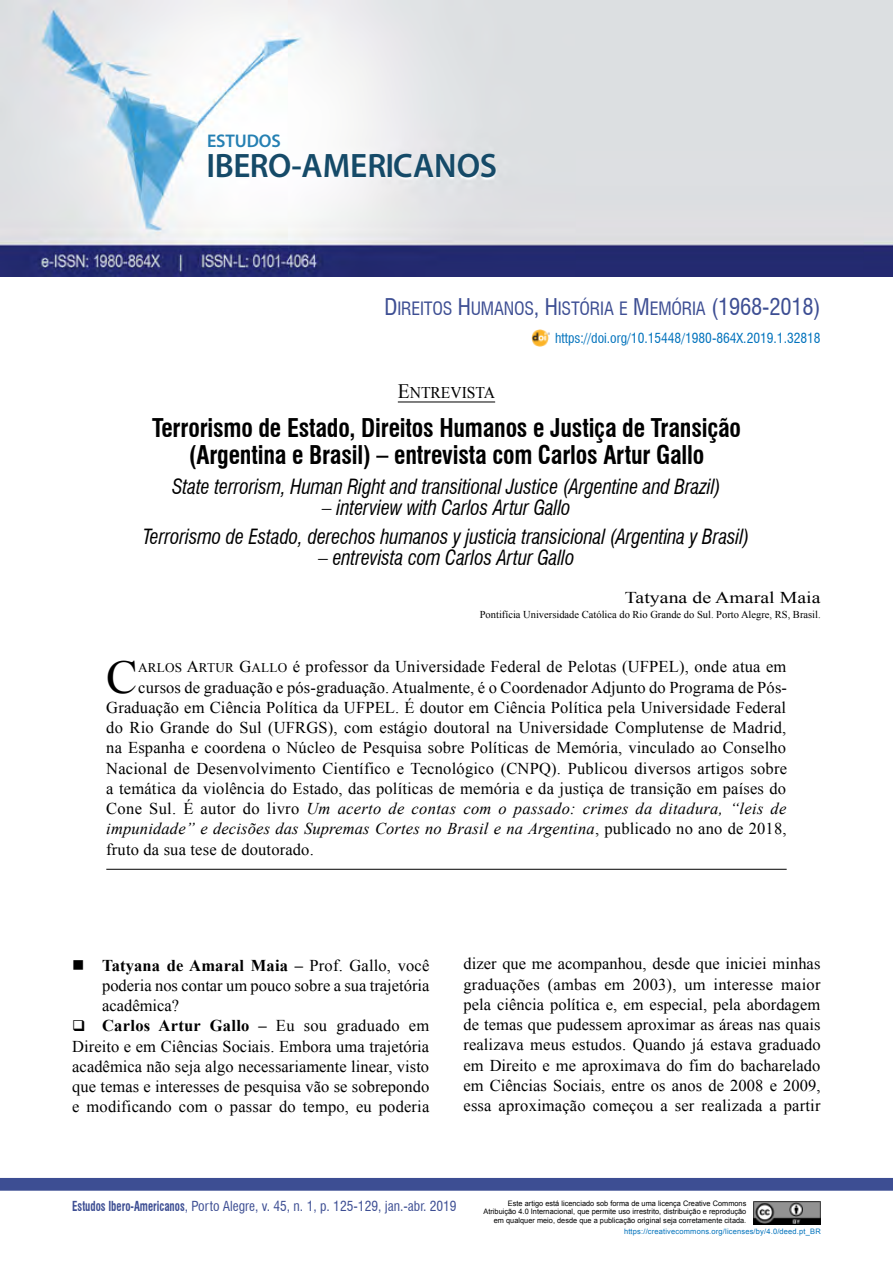
<style>
.page{position:relative;width:893px;height:1263px;background:#fff}
.page>*{position:absolute;margin:0;border:0;box-sizing:border-box;transform-origin:0 0}
.t1{font:47.1px "Times New Roman PSMT SC800";color:#000}
.t2{font:600 34.05px "Myriad Pro";letter-spacing:-.005em;color:#154a68}
.t3{font:700 condensed 25.2px/27px "Swiss 721 BT";letter-spacing:-.01em;color:#000;text-align:center;scale:.95 1}
.t4{font:italic condensed 20.4px/29.5px "Swiss 721 BT";letter-spacing:-.01em;color:#000;text-align:center;scale:.95 1}
.t5{font:600 18.3px "Myriad Pro";letter-spacing:-.005em;color:#2580b3}
.t6{font:18px "Swiss 721 BT Roman Condensed SC800";letter-spacing:-.01em;color:#3d4e93}
.t7{font:16.5px/20.2px "Times New Roman";letter-spacing:.01em;color:#000;text-align:justify}
.t8{font:italic 16.5px "Times New Roman";letter-spacing:.01em;color:#000}
.t9{font:16.5px "Times New Roman";letter-spacing:.01em;color:#000;scale:1.2 1}
.t10{font:16.35px "Times New Roman PSMT SC800";color:#000;scale:.95 1}
.t11{font:condensed 13.5px "Swiss 721 BT";color:#3d4e93}
.t12{font:condensed 13.5px "Swiss 721 BT";color:#0072bc}
.t13{font:10.5px "Times New Roman";color:#000}
.t14{font:7.5px/8.2px "Arial";letter-spacing:.005em;color:#000;text-align:right}
.t15{font:7.5px "Arial";letter-spacing:.025em;color:#0072bc}
.s1{font-size:22.5px}
.s2{font-size:20.4px}
.s3{font-family:"Times New Roman PSMT SC800";font-size:13.2px}
.s4{font-family:"Times New Roman PSMT SC800"}
.s5{font-style:normal}
.s6{font-weight:700}
</style>
<div class="page">
<img style="left:531px;top:330px;width:19px;height:17px">
<img style="left:0;top:0;width:893px;height:276px">
<div style="left:1px;top:1179px;width:891px;height:11px;background:#3d4e93"></div>
<div style="left:0;top:1178px;width:893px;height:13px;border:2px solid #3d4e93"></div>
<img style="left:754px;top:1201px;width:66px;height:24px">
<hr style="left:398px;top:402px;width:97px;height:1px;background:#000">
<hr style="left:106px;top:869px;width:681px;height:1px;background:#000">
<p class="t5" style="left:207px;top:129px;width:75px">ESTUDOS</p>
<h2 class="t2" style="left:207px;top:144px;width:292px">IBERO-AMERICANOS</h2>
<p class="t6" style="left:384px;top:297px;width:438px"><span class="s1">D</span>IREITOS <span class="s1">H</span>UMANOS<span class="s1">, H</span>ISTÓRIA E <span class="s1">M</span> EMÓRIA <span class="s1">(1968-2018)</span></p>
<p class="t12" style="left:555px;top:329px;width:267px">https://doi.org/10.15448/1980-864X.2019.1.32818</p>
<p class="t10" style="left:398px;top:381px;width:104px"><span class="s2">E</span>NTREVISTA</p>
<h3 class="t3" style="left:152px;top:415px;width:621px">Terrorismo de Estado, Direitos Humanos e Justiça de Transição (Argentina e Brasil) – entrevista com Carlos Artur Gallo</h3>
<p class="t4" style="left:172px;top:472px;width:579px">State terrorism, Human Right and transitional Justice (Argentine and Brazil)</p>
<p class="t4" style="left:144px;top:493px;width:639px">– interview with Carlos Artur Gallo<br>Terrorismo de Estado, derechos humanos y justicia transicional (Argentina y Brasil)</p>
<p class="t4" style="left:318px;top:543px;width:271px">– entrevista com Carlos Artur Gallo</p>
<p class="t9" style="left:625px;top:586px;width:165px">Tatyana de Amaral Maia</p>
<p class="t13" style="left:480px;top:607px;width:342px">Pontifícia Universidade Católica do Rio Grande do Sul. Porto Alegre, RS, Brasil.</p>
<h1 class="t1" style="left:106px;top:645px;width:33px">C</h1>
<p class="t7" style="left:138px;top:656px;width:650px"><span class="s3">ARLOS</span> <span class="s4">A</span><span class="s3">RTUR</span> <span class="s4">G</span><span class="s3">ALLO</span> é professor da Universidade Federal de Pelotas (UFPEL), onde atua em</p>
<p class="t7" style="left:138px;top:677px;width:650px">cursos de graduação e pós-graduação. Atualmente, é o Coordenador Adjunto do Programa de Pós-</p>
<p class="t7" style="left:106px;top:697px;width:681px">Graduação em Ciência Política da UFPEL. É doutor em Ciência Política pela Universidade Federal</p>
<p class="t7" style="left:106px;top:717px;width:681px">do Rio Grande do Sul (UFRGS), com estágio doutoral na Universidade Complutense de Madrid,</p>
<p class="t7" style="left:106px;top:737px;width:681px">na Espanha e coordena o Núcleo de Pesquisa sobre Políticas de Memória, vinculado ao Conselho</p>
<p class="t7" style="left:106px;top:758px;width:682px">Nacional de Desenvolvimento Científico e Tecnológico (CNPQ). Publicou diversos artigos sobre</p>
<p class="t7" style="left:106px;top:778px;width:681px">a temática da violência do Estado, das políticas de memória e da justiça de transição em países do</p>
<p class="t8" style="left:106px;top:797px;width:682px"><span class="s5">Cone Sul. É autor do livro</span> Um acerto de contas com o passado: crimes da ditadura, “leis de</p>
<p class="t8" style="left:106px;top:817px;width:682px">impunidade” e decisões das Supremas Cortes no Brasil e na Argentina<span class="s5">, publicado no ano de 2018,</span></p>
<p class="t7" style="left:106px;top:839px;width:209px">fruto da sua tese de doutorado.</p>
<p class="t7" style="left:102px;top:955px;width:329px;text-indent:-30px">■ <span class="s6">Tatyana de Amaral Maia –</span> Prof. Gallo, você poderia nos contar um pouco sobre a sua trajetória acadêmica?</p>
<p class="t7" style="left:72px;top:1015px;width:359px">❑ <span class="s6">Carlos Artur Gallo –</span> Eu sou graduado em Direito e em Ciências Sociais. Embora uma trajetória acadêmica não seja algo necessariamente linear, visto que temas e interesses de pesquisa vão se sobrepondo e modificando com o passar do tempo, eu poderia</p>
<p class="t7" style="left:463px;top:953px;width:359px">dizer que me acompanhou, desde que iniciei minhas graduações (ambas em 2003), um interesse maior pela ciência política e, em especial, pela abordagem de temas que pudessem aproximar as áreas nas quais realizava meus estudos. Quando já estava graduado em Direito e me aproximava do fim do bacharelado em Ciências Sociais, entre os anos de 2008 e 2009, essa aproximação começou a ser realizada a partir</p>
<p class="t11" style="left:72px;top:1198px;width:386px"><span class="s6">Estudos Ibero-Americanos</span>, Porto Alegre, v. 45, n. 1, p. 125-129, jan.-abr. 2019</p>
<p class="t14" style="left:483px;top:1199px;width:264px">Este artigo está licenciado sob forma de uma licença Creative Commons<br>Atribuição 4.0 Internacional, que permite uso irrestrito, distribuição e reprodução em qualquer meio, desde que a publicação original seja corretamente citada.</p>
<p class="t15" style="left:624px;top:1226px;width:198px">https://creativecommons.org/licenses/by/4.0/deed.pt_BR</p>
</div>
